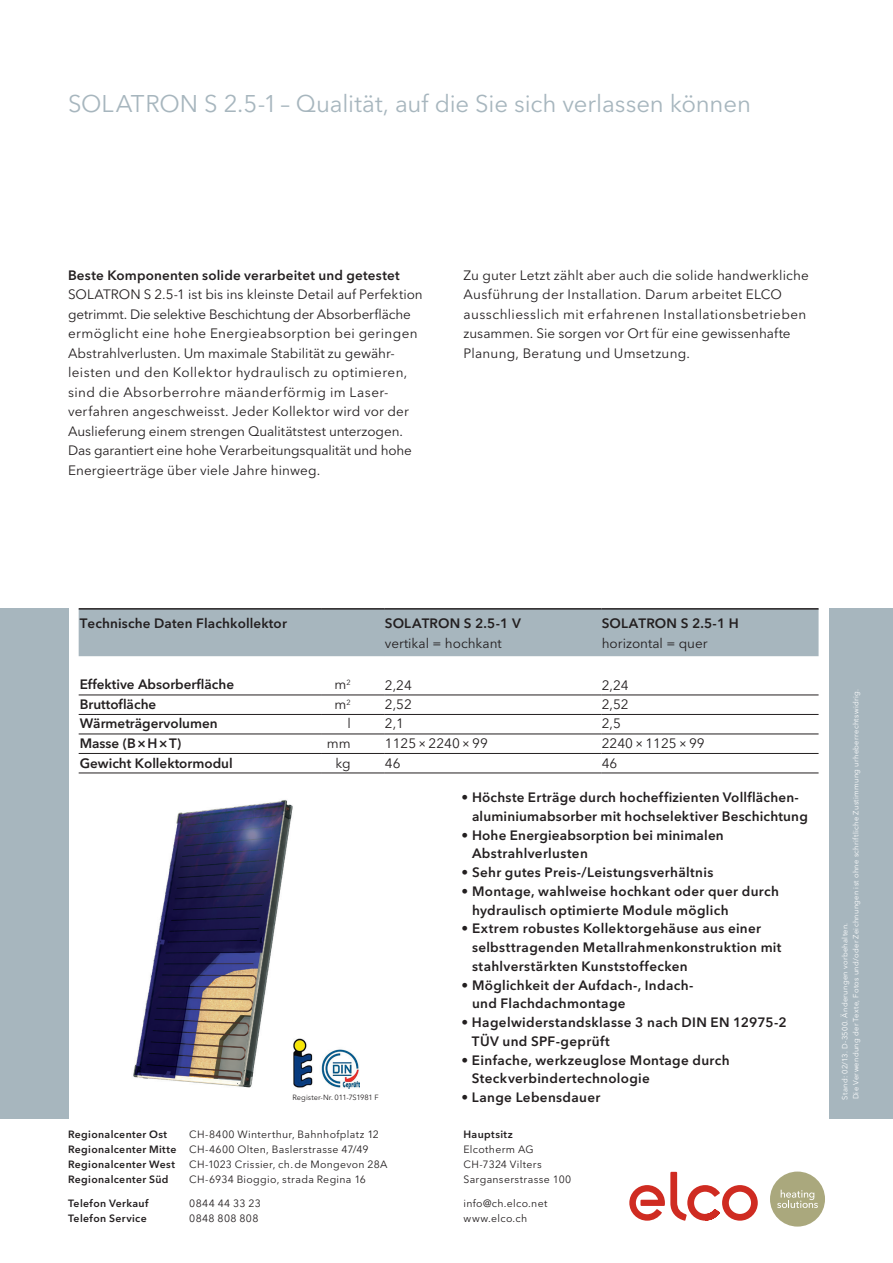
<style>
.page{position:relative;width:893px;height:1263px;background:#fff}
.page>*{position:absolute;margin:0;border:0;box-sizing:border-box;transform-origin:0 0}
.t1{font:24px "Avenir Next LT Pro";letter-spacing:-.005em;color:#a7b6be}
.t2{font:13.5px/19.5px "Avenir Next LT Pro";letter-spacing:.01em;color:#231f20}
.t3{font:600 13.5px/18.8px "Avenir Next LT Pro";letter-spacing:.02em;color:#231f20}
.t4{font:600 13.5px "Avenir Next LT Pro";color:#231f20}
.t5{font:10.5px/15px "Avenir Next LT Pro";letter-spacing:.03em;color:#231f20}
.t6{font:600 10.5px "Avenir Next LT Pro";letter-spacing:.035em;color:#231f20}
.t7{font:7.5px/10.8px "Avenir Next LT Pro";letter-spacing:.04em;color:#fff}
.t8{font:7.5px "Avenir Next LT Pro";letter-spacing:-.01em;color:#231f20}
.s1{font-weight:600}
</style>
<div class="page">
<div style="left:770px;top:1171px;width:55px;height:55px;background:#aaa87d;border-radius:50%"></div>
<svg style="left:777px;top:1190px;width:41px;height:18px"></svg>
<svg style="left:629px;top:1172px;width:129px;height:49px"></svg>
<div style="left:829px;top:608px;width:64px;height:510px;background:#a7b6be"></div>
<div style="left:0;top:608px;width:68px;height:510px;background:#a7b6be"></div>
<img style="left:133px;top:800px;width:169px;height:288px">
<div style="left:79px;top:610px;width:740px;height:46px;background:#a7b6be"></div>
<hr style="left:321px;top:695px;width:64px;height:1px;background:#231f20">
<hr style="left:385px;top:695px;width:217px;height:1px;background:#231f20">
<hr style="left:602px;top:695px;width:217px;height:1px;background:#231f20">
<hr style="left:79px;top:714px;width:242px;height:1px;background:#231f20">
<hr style="left:321px;top:714px;width:64px;height:1px;background:#231f20">
<hr style="left:385px;top:714px;width:217px;height:1px;background:#231f20">
<hr style="left:602px;top:714px;width:217px;height:1px;background:#231f20">
<hr style="left:79px;top:734px;width:242px;height:1px;background:#231f20">
<hr style="left:321px;top:734px;width:64px;height:1px;background:#231f20">
<hr style="left:385px;top:734px;width:217px;height:1px;background:#231f20">
<hr style="left:602px;top:734px;width:217px;height:1px;background:#231f20">
<hr style="left:321px;top:753px;width:64px;height:1px;background:#231f20">
<hr style="left:385px;top:753px;width:217px;height:1px;background:#231f20">
<hr style="left:602px;top:753px;width:217px;height:1px;background:#231f20">
<hr style="left:79px;top:773px;width:242px;height:1px;background:#231f20">
<hr style="left:321px;top:773px;width:64px;height:1px;background:#231f20">
<hr style="left:385px;top:773px;width:217px;height:1px;background:#231f20">
<hr style="left:602px;top:773px;width:217px;height:1px;background:#231f20">
<hr style="left:79px;top:753px;width:242px;height:1px;background:#231f20">
<hr style="left:79px;top:695px;width:242px;height:1px;background:#231f20">
<hr style="left:79px;top:608px;width:242px;height:2px;background:#231f20">
<hr style="left:321px;top:608px;width:64px;height:2px;background:#231f20">
<hr style="left:385px;top:608px;width:217px;height:2px;background:#231f20">
<hr style="left:602px;top:608px;width:217px;height:2px;background:#231f20">
<img style="left:293px;top:1039px;width:66px;height:49px">
<h1 class="t1" style="left:68px;top:89px;width:684px">SOLATRON S 2.5-1– Qualität, auf die Sie sich verlassen können</h1>
<p class="t3" style="left:68px;top:266px;width:333px">Beste Komponenten solide verarbeitet und getestet</p>
<p class="t2" style="left:68px;top:285px;width:356px">SOLATRON S 2.5-1 ist bis ins kleinste Detail auf Perfektion getrimmt. Die selektive Beschichtung der Absorberfläche ermöglicht eine hohe Energieabsorption bei geringen Abstrahlverlusten. Um maximale Stabilität zu gewähr&shy;leisten und den Kollektor hydraulisch zu optimieren, sind die Absorberrohre mäanderförmig im Laser&shy;verfahren angeschweisst. Jeder Kollektor wird vor der Auslieferung einem strengen Qualitätstest unterzogen.<br>Das garantiert eine hohe Verarbeitungsqualität und hohe Energieerträge über viele Jahre hinweg.</p>
<p class="t2" style="left:463px;top:265px;width:347px">Zu guter Letzt zählt aber auch die solide handwerkliche Ausführung der Installation. Darum arbeitet ELCO ausschliesslich mit erfahrenen Installationsbetrieben zusammen. Sie sorgen vor Ort für eine gewissenhafte Planung, Beratung und Umsetzung.</p>
<p class="t3" style="left:80px;top:614px;width:209px">Technische Daten Flachkollektor</p>
<p class="t3" style="left:385px;top:614px;width:137px">SOLATRON S 2.5-1 V</p>
<p class="t2" style="left:385px;top:633px;width:119px">vertikal = hochkant</p>
<p class="t3" style="left:602px;top:614px;width:139px">SOLATRON S 2.5-1 H</p>
<p class="t2" style="left:602px;top:633px;width:108px">horizontal = quer</p>
<p class="t4" style="left:80px;top:676px;width:156px">Effektive Absorberfläche</p>
<p class="t2" style="left:335px;top:675px;width:18px">m<sup>2</sup></p>
<p class="t2" style="left:385px;top:675px;width:28px">2,24</p>
<p class="t2" style="left:602px;top:675px;width:29px">2,24</p>
<p class="t4" style="left:80px;top:696px;width:78px">Bruttofläche</p>
<p class="t2" style="left:335px;top:694px;width:18px">m<sup>2</sup></p>
<p class="t2" style="left:385px;top:694px;width:28px">2,52</p>
<p class="t2" style="left:602px;top:694px;width:29px">2,52</p>
<p class="t4" style="left:80px;top:715px;width:140px">Wärmeträgervolumen</p>
<p class="t2" style="left:347px;top:714px;width:5px">l</p>
<p class="t2" style="left:385px;top:714px;width:21px">2,1</p>
<p class="t2" style="left:602px;top:714px;width:21px">2,5</p>
<p class="t3" style="left:80px;top:734px;width:103px">Masse (B×H×T)</p>
<p class="t2" style="left:327px;top:733px;width:25px">mm</p>
<p class="t2" style="left:385px;top:733px;width:105px">1125×2240×99</p>
<p class="t2" style="left:602px;top:733px;width:105px">2240×1125×99</p>
<p class="t4" style="left:80px;top:754px;width:154px">Gewicht Kollektormodul</p>
<p class="t2" style="left:335px;top:753px;width:17px">kg</p>
<p class="t2" style="left:385px;top:753px;width:17px">46</p>
<p class="t2" style="left:602px;top:753px;width:17px">46</p>
<p class="t8" style="left:293px;top:1093px;width:88px">Register-Nr. 011-7S1981 F</p>
<p class="t5" style="left:68px;top:1127px;width:312px;text-indent:121px">CH-8400 Winterthur, Bahnhofplatz 12<br><span class="s1">Regionalcenter Mitte</span> CH-4600 Olten, Baslerstrasse 47/49<br><span class="s1">Regionalcenter West</span></p>
<p class="t6" style="left:68px;top:1128px;width:101px">Regionalcenter Ost</p>
<p class="t5" style="left:189px;top:1157px;width:200px">CH-1023 Crissier, ch.de Mongevon 28A</p>
<p class="t6" style="left:68px;top:1173px;width:102px">Regionalcenter Süd</p>
<p class="t5" style="left:189px;top:1172px;width:178px">CH-6934 Bioggio, strada Regina 16</p>
<p class="t6" style="left:68px;top:1196px;width:82px">Telefon Verkauf</p>
<p class="t5" style="left:189px;top:1195px;width:73px">0844 44 33 23</p>
<p class="t6" style="left:68px;top:1211px;width:80px">Telefon Service</p>
<p class="t5" style="left:189px;top:1210px;width:71px">0848 808 808</p>
<p class="t3" style="left:472px;top:788px;width:337px;text-indent:-11px">• Höchste Erträge durch hocheffizienten Vollflächen&shy;aluminiumabsorber mit hochselektiver Beschichtung</p>
<p class="t3" style="left:472px;top:825px;width:253px;text-indent:-11px">• Hohe Energieabsorption bei minimalen<br>Abstrahlverlusten</p>
<p class="t3" style="left:461px;top:863px;width:253px">• Sehr gutes Preis-/Leistungsverhältnis</p>
<p class="t3" style="left:472px;top:882px;width:308px;text-indent:-11px">• Montage, wahlweise hochkant oder quer durch hydraulisch optimierte Module möglich</p>
<p class="t3" style="left:472px;top:919px;width:311px;text-indent:-11px">• Extrem robustes Kollektorgehäuse aus einer selbsttragenden Metallrahmenkonstruktion mit stahlverstärkten Kunststoffecken</p>
<p class="t3" style="left:472px;top:975px;width:223px;text-indent:-11px">• Möglichkeit der Aufdach-, Indach&shy;und Flachdachmontage</p>
<p class="t3" style="left:472px;top:1013px;width:316px;text-indent:-11px">• Hagelwiderstandsklasse 3 nach DIN EN 12975-2<br>TÜV und SPF-geprüft</p>
<p class="t3" style="left:472px;top:1050px;width:259px;text-indent:-11px">• Einfache, werkzeuglose Montage durch<br>Steckverbindertechnologie</p>
<p class="t3" style="left:461px;top:1088px;width:141px">• Lange Lebensdauer</p>
<p class="t6" style="left:463px;top:1128px;width:51px">Hauptsitz</p>
<p class="t5" style="left:463px;top:1142px;width:109px">Elcotherm AG<br>CH-7324 Vilters<br>Sarganserstrasse 100</p>
<p class="t5" style="left:463px;top:1195px;width:85px">info@ch.elco.net www.elco.ch</p>
<p class="t7" style="left:840px;top:1099px;width:412px;rotate:-90deg">Stand: 02/13. D-3500. Änderungen vorbehalten.<br>Die Verwendung der Texte, Fotos und/oder Zeichnungen ist ohne schriftliche Zustimmung urheberrechtswidrig.</p>
</div>
